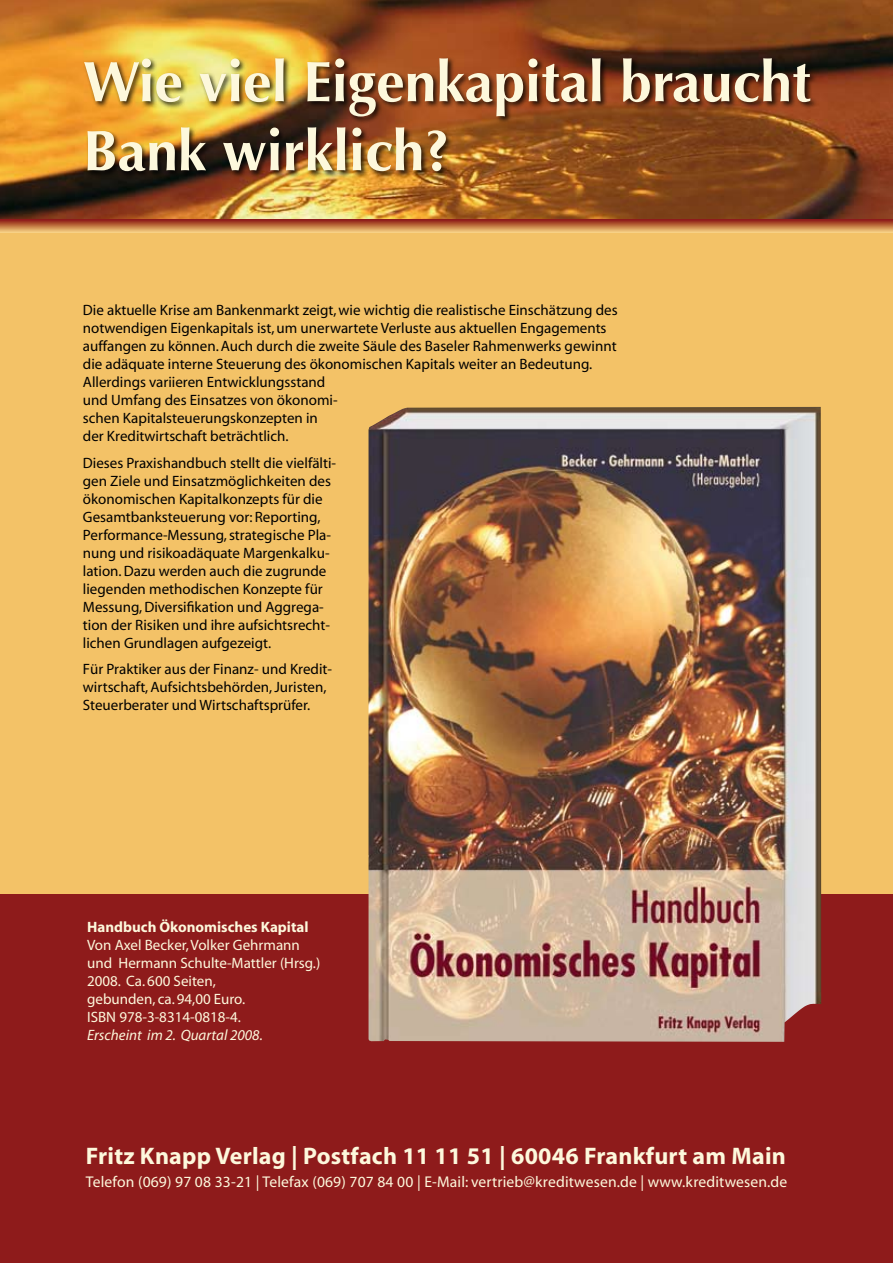
<style>
.page{position:relative;width:893px;height:1263px;background:#fff}
.page>*{position:absolute;margin:0;border:0;box-sizing:border-box;transform-origin:0 0}
.t1{font:700 57px/69px "Optima";color:#fdf8dc}
.t2{font:700 24px "Myriad";letter-spacing:.01em;color:#fdf8dc}
.t3{font:15.6px "Myriad";letter-spacing:.01em;color:#fdf8dc}
.t4{font:15px/18px "Myriad";color:#000}
.t5{font:15px/18px "Myriad";color:#fdf8dc}
.t6{font:700 15px "Myriad";color:#fdf8dc}
.t7{font:italic 15px "Myriad";color:#fdf8dc}
</style>
<div class="page">
<div style="left:0;top:197px;width:893px;height:713px;background:#f3c267"></div>
<img style="left:0;top:0;width:893px;height:219px">
<div style="left:0;top:894px;width:893px;height:369px;background:#8e1b1b"></div>
<img style="left:369px;top:407px;width:452px;height:635px">
<div style="left:83px;top:57px;width:810px;height:153px;background:#000;opacity:.75"></div>
<svg style="left:0;top:219px;width:893px;height:14px;background:#c17648"></svg>
<h1 class="t1" style="left:83px;top:48px;width:729px">Wie viel Eigenkapital braucht<br>Bank wirklich?</h1>
<p class="t4" style="left:83px;top:302px;width:536px">Die aktuelle Krise am Bankenmarkt zeigt, wie wichtig die realistische Einschätzung des notwendigen Eigenkapitals ist, um unerwartete Verluste aus aktuellen Engagements auffangen zu können. Auch durch die zweite Säule des Baseler Rahmenwerks gewinnt die adäquate interne Steuerung des ökonomischen Kapitals weiter an Bedeutung.<br>Allerdings variieren Entwicklungsstand<br>und Umfang des Einsatzes von ökonomi-<br>schen Kapitalsteuerungskonzepten in<br>der Kreditwirtschaft beträchtlich.</p>
<p class="t4" style="left:83px;top:454px;width:255px">Dieses Praxishandbuch stellt die vielfälti&shy;gen Ziele und Einsatzmöglichkeiten des ökonomischen Kapitalkonzepts für die Gesamtbanksteuerung vor: Reporting, Performance-Messung, strategische Pla&shy;nung und risikoadäquate Margenkalku&shy;lation. Dazu werden auch die zugrunde liegenden methodischen Konzepte für Messung, Diversifikation und Aggrega&shy;tion der Risiken und ihre aufsichtsrecht&shy;lichen Grundlagen aufgezeigt.</p>
<p class="t4" style="left:83px;top:661px;width:251px">Für Praktiker aus der Finanz- und Kredit&shy;wirtschaft, Aufsichtsbehörden, Juristen,<br>Steuerberater und Wirtschaftsprüfer.</p>
<p class="t6" style="left:87px;top:919px;width:223px">Handbuch Ökonomisches Kapital</p>
<p class="t5" style="left:87px;top:936px;width:235px">Von Axel Becker, Volker Gehrmann und Hermann Schulte-Mattler (Hrsg.)<br>2008. Ca. 600 Seiten,<br>gebunden, ca. 94,00 Euro.<br>ISBN 978-3-8314-0818-4.</p>
<p class="t7" style="left:87px;top:1027px;width:177px">Erscheint im 2. Quartal 2008.</p>
<h2 class="t2" style="left:86px;top:1143px;width:701px">Fritz Knapp Verlag | Postfach 11 11 51 | 60046 Frankfurt am Main</h2>
<p class="t3" style="left:86px;top:1174px;width:703px">Telefon (069) 97 08 33-21 | Telefax (069) 707 84 00 | E-Mail: vertrieb@kreditwesen.de | www.kreditwesen.de</p>
</div>
